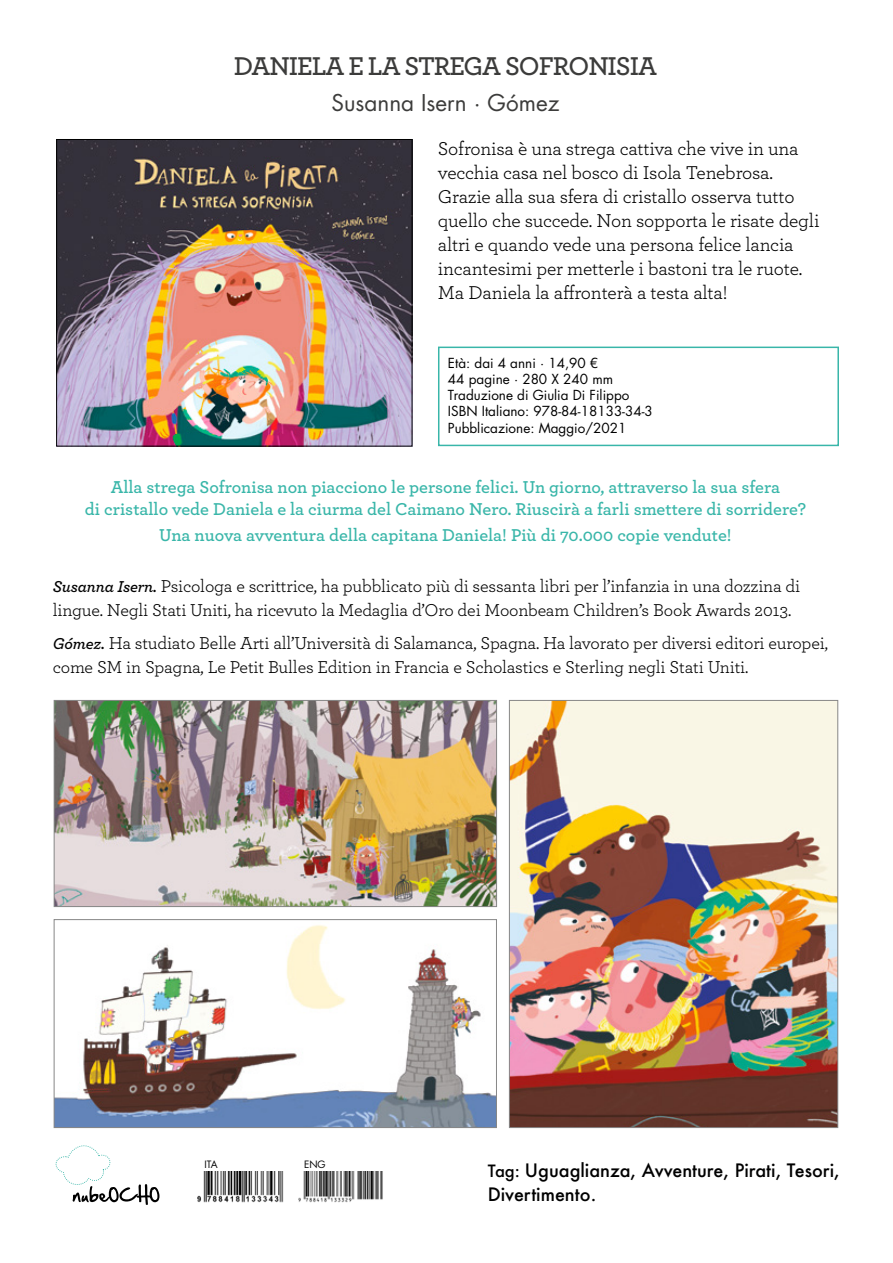
<style>
.page{position:relative;width:893px;height:1263px;background:#fff}
.page>*{position:absolute;margin:0;border:0;box-sizing:border-box;transform-origin:0 0}
.t1{font:600 27px "Archer";letter-spacing:-.04em;color:#3c3c3b}
.t2{font:22.5px "Futura Std";color:#3c3c3b}
.t3{font:19.5px/24px "Archer";letter-spacing:-.01em;color:#000}
.t4{font:18px/24px "Archer";letter-spacing:-.01em;color:#000}
.t5{font:600 18px/21.6px "Archer";color:#39b6a9;text-align:center}
.t6{font:500 18px/24px "Futura";color:#000}
.t7{font:13.5px/16.2px "Futura Std";color:#000}
.t8{font:9.9px "Futura Std";color:#000}
.s1{font-weight:600;font-style:italic;font-size:16.5px}
.s2{font-size:16.5px}
</style>
<div class="page">
<svg style="left:55px;top:1145px;width:104px;height:60px"></svg>
<img style="left:56px;top:925px;width:439px;height:201px">
<div style="left:54px;top:919px;width:443px;height:209px;border:1px solid #878787"></div>
<img style="left:56px;top:702px;width:439px;height:203px">
<div style="left:54px;top:700px;width:443px;height:207px;border:1px solid #878787"></div>
<img style="left:511px;top:702px;width:325px;height:424px">
<div style="left:509px;top:700px;width:329px;height:428px;border:1px solid #878787"></div>
<div style="left:438px;top:347px;width:401px;height:99px;border:2px solid #39b6a9"></div>
<img style="left:59px;top:141px;width:351px;height:303px">
<div style="left:57px;top:139px;width:355px;height:307px;border:1px solid #000"></div>
<img style="left:298px;top:1171px;width:85px;height:31px">
<img style="left:197px;top:1171px;width:86px;height:31px">
<h1 class="t1" style="left:234px;top:46px;width:425px">DANIELA E LA STREGA SOFRONISIA</h1>
<p class="t2" style="left:331px;top:88px;width:229px">Susanna Isern · Gómez</p>
<p class="t3" style="left:438px;top:136px;width:383px">Sofronisa è una strega cattiva che vive in una vecchia casa nel bosco di Isola Tenebrosa.<br>Grazie alla sua sfera di cristallo osserva tutto quello che succede. Non sopporta le risate degli altri e quando vede una persona felice lancia incantesimi per metterle i bastoni tra le ruote.<br>Ma Daniela la affronterà a testa alta!</p>
<p class="t7" style="left:448px;top:355px;width:206px">Età: dai 4 anni · 14,90 €<br>44 pagine · 280 X 240 mm<br>Traduzione di Giulia Di Filippo<br>ISBN Italiano: 978-84-18133-34-3<br>Pubblicazione: Maggio/2021</p>
<p class="t5" style="left:85px;top:476px;width:723px">Alla strega Sofronisa non piacciono le persone felici. Un giorno, attraverso la sua sfera<br>di cristallo vede Daniela e la ciurma del Caimano Nero. Riuscirà a farli smettere di sorridere?</p>
<p class="t5" style="left:159px;top:523px;width:574px">Una nuova avventura della capitana Daniela! Più di 70.000 copie vendute!</p>
<p class="t4" style="left:53px;top:573px;width:749px"><span class="s1">Susanna Isern.</span> Psicologa e scrittrice, ha pubblicato più di sessanta libri per l’infanzia in una dozzina di lingue. Negli Stati Uniti, ha ricevuto la Medaglia d’Oro dei Moonbeam Children’s Book Awards 2013.</p>
<p class="t4" style="left:53px;top:630px;width:777px"><span class="s1">Gómez.</span> Ha studiato Belle Arti all’Università di Salamanca, Spagna. Ha lavorato per diversi editori europei, come SM in Spagna, Le Petit Bulles Edition in Francia e Scholastics e Sterling negli Stati Uniti.</p>
<p class="t8" style="left:205px;top:1158px;width:15px">ITA</p>
<p class="t8" style="left:304px;top:1158px;width:23px">ENG</p>
<p class="t6" style="left:488px;top:1158px;width:354px"><span class="s2">Tag:</span> Uguaglianza, Avventure, Pirati, Tesori,<br>Divertimento.</p>
</div>
